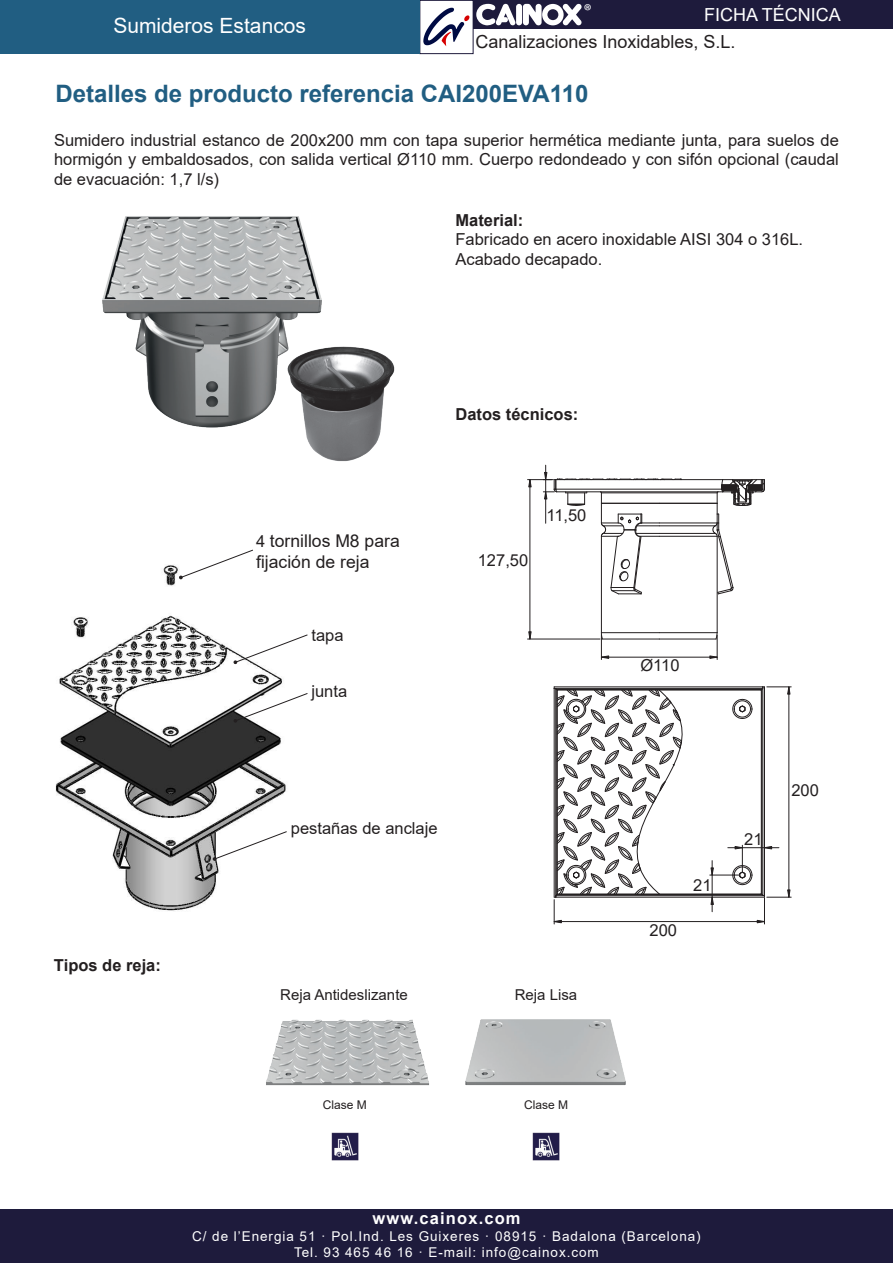
<style>
.page{position:relative;width:893px;height:1263px;background:#fff}
.page>*{position:absolute;margin:0;border:0;box-sizing:border-box;transform-origin:0 0}
.t1{font:700 24px "Arial";color:#215e82}
.t2{font:21px "Arial";color:#fff}
.t3{font:18.75px "Myriad Pro";color:#fff}
.t4{font:18px "Arial";color:#231f20}
.t5{font:18px "Arial";color:#fff}
.t6{font:17.55px/21px "Arial";color:#231f20}
.t7{font:16.5px/19.5px "Arial";color:#231f20;text-align:justify}
.t8{font:700 16.5px "Arial";color:#231f20}
.t9{font:700 16.5px "Arial";letter-spacing:.07em;color:#fff}
.t10{font:15px "Arial";color:#231f20}
.t11{font:13.5px/16.2px "Arial";letter-spacing:.07em;color:#fff;text-align:center}
.t12{font:12px "Arial";color:#231f20}
.s1{font-size:16.5px}
</style>
<div class="page">
<div style="left:0;top:1209px;width:893px;height:54px;background:#1e1b3c"></div>
<div style="left:419px;top:0;width:54px;height:54px;border:1px solid #1e1b3c"></div>
<div style="left:473px;top:0;width:420px;height:29px;background:#1e1b3c"></div>
<svg style="left:423px;top:8px;width:47px;height:38px"></svg>
<div style="left:516px;top:4px;width:6px;height:21px;background:#fff;border-radius:3px"></div>
<svg style="left:523px;top:4px;width:59px;height:22px"></svg>
<svg style="left:476px;top:4px;width:40px;height:22px"></svg>
<div style="left:0;top:0;width:419px;height:54px;background:#215e82"></div>
<img style="left:527px;top:464px;width:265px;height:461px">
<hr style="left:601px;top:536px;width:1px;height:97px;background:#231f20">
<hr style="left:717px;top:536px;width:1px;height:97px;background:#231f20">
<hr style="left:601px;top:493px;width:116px;height:1px;background:#231f20">
<hr style="left:659px;top:523px;width:58px;height:1px;background:#231f20">
<hr style="left:659px;top:536px;width:58px;height:1px;background:#231f20">
<hr style="left:659px;top:632px;width:58px;height:1px;background:#231f20">
<hr style="left:601px;top:632px;width:58px;height:1px;background:#231f20">
<hr style="left:659px;top:526px;width:56px;height:1px;background:#231f20">
<hr style="left:659px;top:533px;width:56px;height:1px;background:#231f20">
<hr style="left:557px;top:492px;width:165px;height:1px;background:#231f20">
<hr style="left:556px;top:489px;width:166px;height:1px;background:#231f20">
<hr style="left:556px;top:479px;width:167px;height:1px;background:#231f20">
<hr style="left:659px;top:503px;width:58px;height:1px;background:#231f20">
<hr style="left:659px;top:639px;width:57px;height:1px;background:#231f20">
<hr style="left:602px;top:639px;width:57px;height:1px;background:#231f20">
<hr style="left:659px;top:690px;width:102px;height:1px;background:#231f20">
<hr style="left:761px;top:690px;width:1px;height:203px;background:#231f20">
<svg style="left:732px;top:699px;width:20px;height:20px"></svg>
<hr style="left:554px;top:687px;width:209px;height:1px;background:#231f20">
<hr style="left:554px;top:688px;width:209px;height:1px;background:#231f20">
<hr style="left:764px;top:687px;width:1px;height:208px;background:#231f20">
<hr style="left:763px;top:687px;width:1px;height:208px;background:#231f20">
<hr style="left:556px;top:897px;width:208px;height:1px;background:#231f20">
<hr style="left:556px;top:895px;width:208px;height:1px;background:#231f20">
<hr style="left:762px;top:689px;width:1px;height:205px;background:#231f20">
<hr style="left:557px;top:894px;width:205px;height:1px;background:#231f20">
<hr style="left:557px;top:689px;width:205px;height:1px;background:#231f20">
<hr style="left:789px;top:687px;width:1px;height:210px;background:#231f20">
<hr style="left:554px;top:921px;width:210px;height:1px;background:#231f20">
<hr style="left:710px;top:875px;width:30px;height:1px;background:#231f20">
<svg style="left:554px;top:687px;width:129px;height:237px"></svg>
<svg style="left:728px;top:845px;width:63px;height:79px"></svg>
<svg style="left:760px;top:686px;width:31px;height:8px"></svg>
<svg style="left:711px;top:861px;width:2px;height:51px"></svg>
<svg style="left:712px;top:479px;width:53px;height:115px"></svg>
<hr style="left:530px;top:480px;width:1px;height:159px;background:#231f20">
<hr style="left:528px;top:639px;width:72px;height:1px;background:#231f20">
<hr style="left:601px;top:657px;width:116px;height:1px;background:#231f20">
<svg style="left:528px;top:465px;width:154px;height:130px"></svg>
<svg style="left:601px;top:632px;width:8px;height:27px"></svg>
<svg style="left:710px;top:632px;width:8px;height:27px"></svg>
<img style="left:331px;top:1132px;width:28px;height:28px">
<img style="left:532px;top:1132px;width:28px;height:28px">
<img style="left:55px;top:565px;width:231px;height:346px">
<img style="left:266px;top:1019px;width:163px;height:67px">
<img style="left:465px;top:1019px;width:161px;height:67px">
<svg style="left:234px;top:634px;width:74px;height:30px"></svg>
<svg style="left:234px;top:693px;width:74px;height:30px"></svg>
<svg style="left:179px;top:549px;width:75px;height:30px"></svg>
<svg style="left:213px;top:831px;width:74px;height:30px"></svg>
<img style="left:102px;top:216px;width:220px;height:212px">
<img style="left:284px;top:345px;width:111px;height:116px">
<p class="t2" style="left:113px;top:11px;width:194px">Sumideros Estancos</p>
<p class="t3" style="left:584px;top:-1px;width:9px">®</p>
<p class="t5" style="left:704px;top:2px;width:138px">FICHA TÉCNICA</p>
<p class="t4" style="left:475px;top:30px;width:262px">Canalizaciones Inoxidables, S.L.</p>
<p class="t1" style="left:55px;top:77px;width:535px">Detalles de producto referencia CAI200EVA110</p>
<p class="t7" style="left:54px;top:130px;width:786px">Sumidero industrial estanco de 200x200 mm con tapa superior hermética mediante junta, para suelos de hormigón y embaldosados, con salida vertical Ø110 mm. Cuerpo redondeado y con sifón opcional (caudal de evacuación: 1,7 l/s)</p>
<p class="t8" style="left:455px;top:209px;width:69px">Material:</p>
<p class="t7" style="left:455px;top:230px;width:349px">Fabricado en acero inoxidable AISI 304 o 316L.</p>
<p class="t7" style="left:455px;top:249px;width:148px">Acabado decapado.</p>
<p class="t8" style="left:455px;top:403px;width:124px">Datos técnicos:</p>
<p class="t8" style="left:54px;top:953px;width:108px">Tipos de reja:</p>
<p class="t6" style="left:256px;top:530px;width:145px"><span class="s1">4</span> tornillos M8 para fijación de reja</p>
<p class="t7" style="left:311px;top:625px;width:34px">tapa</p>
<p class="t7" style="left:311px;top:681px;width:37px">junta</p>
<p class="t7" style="left:478px;top:550px;width:52px">127,50</p>
<p class="t7" style="left:546px;top:505px;width:42px">11,50</p>
<p class="t7" style="left:291px;top:818px;width:148px">pestañas de anclaje</p>
<p class="t10" style="left:280px;top:984px;width:129px">Reja Antideslizante</p>
<p class="t12" style="left:323px;top:1096px;width:46px">Clase M</p>
<p class="t10" style="left:515px;top:984px;width:64px">Reja Lisa</p>
<p class="t12" style="left:524px;top:1096px;width:46px">Clase M</p>
<p class="t7" style="left:640px;top:656px;width:41px">Ø110</p>
<p class="t7" style="left:650px;top:920px;width:29px">200</p>
<p class="t7" style="left:693px;top:875px;width:20px">21</p>
<p class="t7" style="left:744px;top:829px;width:20px">21</p>
<p class="t7" style="left:791px;top:780px;width:29px">200</p>
<p class="t9" style="left:372px;top:1207px;width:150px">www.cainox.com</p>
<p class="t11" style="left:192px;top:1228px;width:510px">C/ de l’Energia 51 · Pol.Ind. Les Guixeres · 08915 · Badalona (Barcelona)<br>Tel. 93 465 46 16 · E-mail: info@cainox.com</p>
</div>
